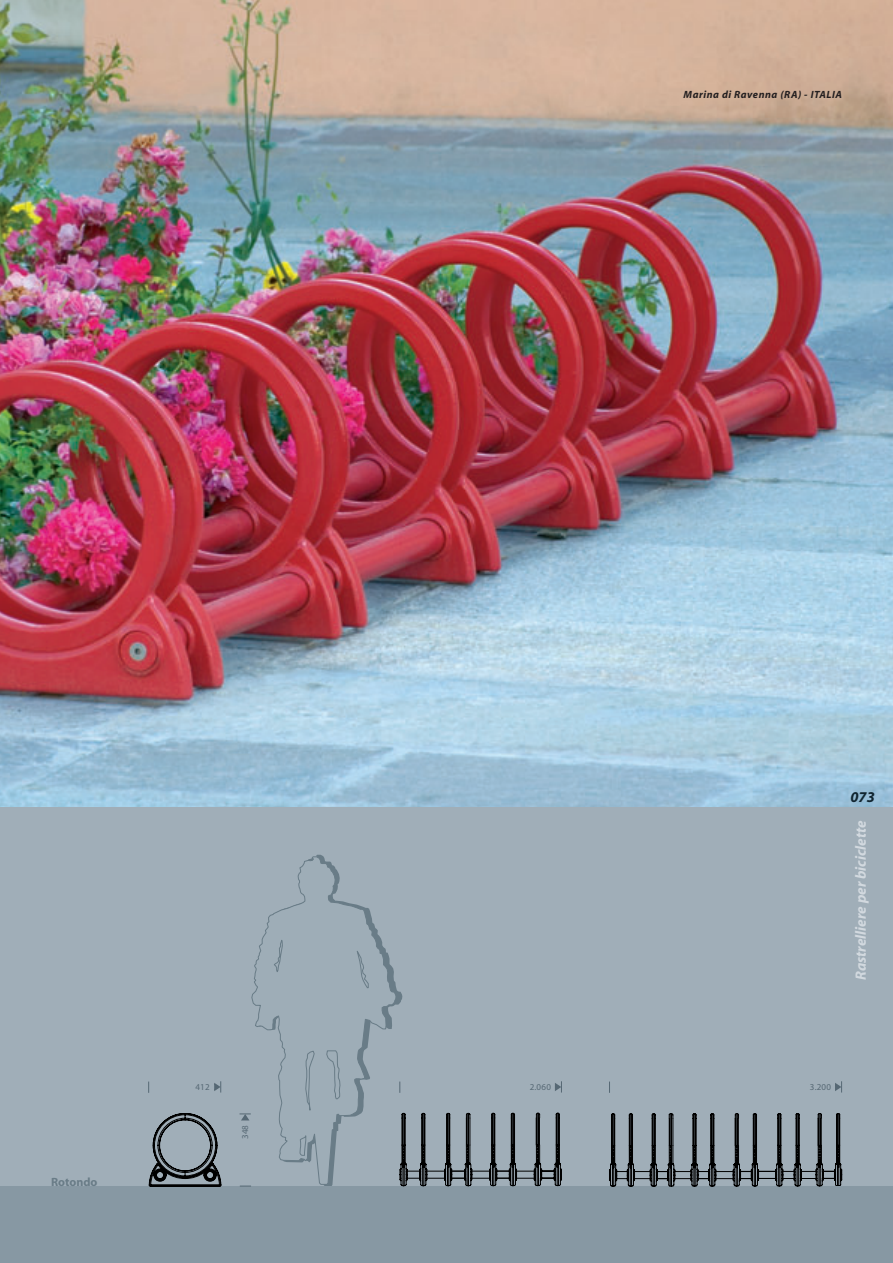
<style>
.page{position:relative;width:893px;height:1263px;background:#fff}
.page>*{position:absolute;margin:0;border:0;box-sizing:border-box;transform-origin:0 0}
.t1{font:italic 700 15px "Myriad";color:#d2d9df}
.t2{font:italic 700 15px "Myriad";color:#112530}
.t3{font:700 12px "Myriad";color:#697c87}
.t4{font:italic 700 10.5px "Myriad";letter-spacing:.05em;color:#231f20}
.t5{font:9px "Myriad";letter-spacing:.025em;color:#566874}
</style>
<div class="page">
<img style="left:0;top:0;width:893px;height:808px">
<div style="left:0;top:808px;width:893px;height:378px;background:#a0aeb8"></div>
<div style="left:254px;top:855px;width:148px;height:331px;background:#a0aeb8"></div>
<svg style="left:251px;top:856px;width:146px;height:329px;background:#9baab4"></svg>
<svg style="left:273px;top:931px;width:102px;height:227px;background:#9aa9b3"></svg>
<div style="left:0;top:1186px;width:893px;height:77px;background:#8798a3"></div>
<svg style="left:149px;top:1113px;width:73px;height:74px;background:#737d85"></svg>
<svg style="left:399px;top:1113px;width:163px;height:73px;background:#78838a"></svg>
<svg style="left:240px;top:1113px;width:11px;height:9px"></svg>
<svg style="left:213px;top:1081px;width:9px;height:11px"></svg>
<svg style="left:148px;top:1081px;width:1px;height:12px"></svg>
<svg style="left:834px;top:1081px;width:9px;height:11px"></svg>
<svg style="left:609px;top:1081px;width:1px;height:12px"></svg>
<svg style="left:554px;top:1081px;width:9px;height:11px"></svg>
<svg style="left:399px;top:1081px;width:1px;height:12px"></svg>
<svg style="left:609px;top:1113px;width:233px;height:74px;background:#778289"></svg>
<p class="t4" style="left:684px;top:90px;width:160px">Marina di Ravenna (RA) - ITALIA</p>
<p class="t3" style="left:51px;top:1176px;width:48px">Rotondo</p>
<h1 class="t2" style="left:850px;top:789px;width:26px">073</h1>
<h1 class="t1" style="left:853px;top:980px;width:161px;rotate:-90deg">Rastrelliere per biciclette</h1>
<p class="t5" style="left:195px;top:1082px;width:16px">412</p>
<p class="t5" style="left:530px;top:1082px;width:23px">2.060</p>
<p class="t5" style="left:810px;top:1082px;width:23px">3.200</p>
<p class="t5" style="left:241px;top:1139px;width:16px;rotate:-90deg">348</p>
</div>
